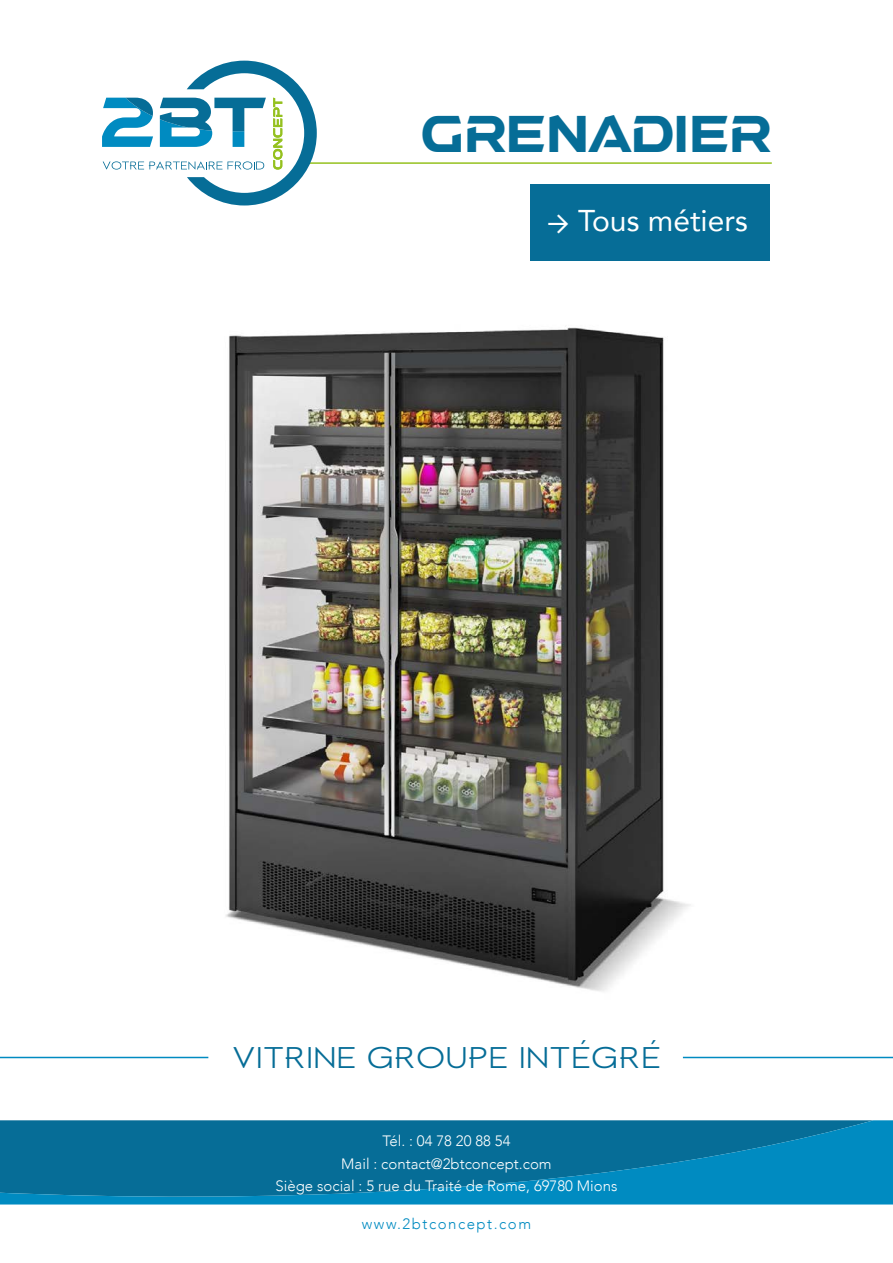
<style>
.page{position:relative;width:893px;height:1263px;background:#fff}
.page>*{position:absolute;margin:0;border:0;box-sizing:border-box;transform-origin:0 0}
.t1{font:46.5px "a Atmospheric";color:#066d97}
.t2{font:30px "Logoplexi";letter-spacing:.1em;color:#066d97}
.t3{font:30px "Avenir";color:#fff}
.t4{font:300 15px/22.5px "Avenir";color:#fff;text-align:center}
.t5{font:300 15px "Avenir";letter-spacing:.1em;color:#008bc1}
.s1{font-family:"DIN2014";font-weight:700;font-size:27px}
</style>
<div class="page">
<hr style="left:306px;top:162px;width:466px;height:2px;background:#95c11f">
<svg style="left:0;top:1120px;width:893px;height:85px;fill:#066d97"></svg>
<svg style="left:102px;top:61px;width:215px;height:144px"></svg>
<hr style="left:683px;top:1057px;width:210px;height:1px;background:#008bc1">
<hr style="left:0;top:1057px;width:208px;height:1px;background:#008bc1">
<div style="left:530px;top:184px;width:240px;height:76px;background:#066d97"></div>
<img style="left:226px;top:327px;width:465px;height:664px">
<h1 class="t1" style="left:422px;top:114px;width:351px">GRENADIER</h1>
<h2 class="t3" style="left:547px;top:196px;width:202px"><span class="s1">→</span> Tous métiers</h2>
<h2 class="t2" style="left:233px;top:1040px;width:429px">VITRINE GROUPE INTÉGRÉ</h2>
<p class="t4" style="left:275px;top:1130px;width:344px">Tél. : 04 78 20 88 54<br>Mail : contact@2btconcept.com<br>Siège social : 5 rue du Traité de Rome, 69780 Mions</p>
<p class="t5" style="left:362px;top:1215px;width:171px">www.2btconcept.com</p>
</div>
